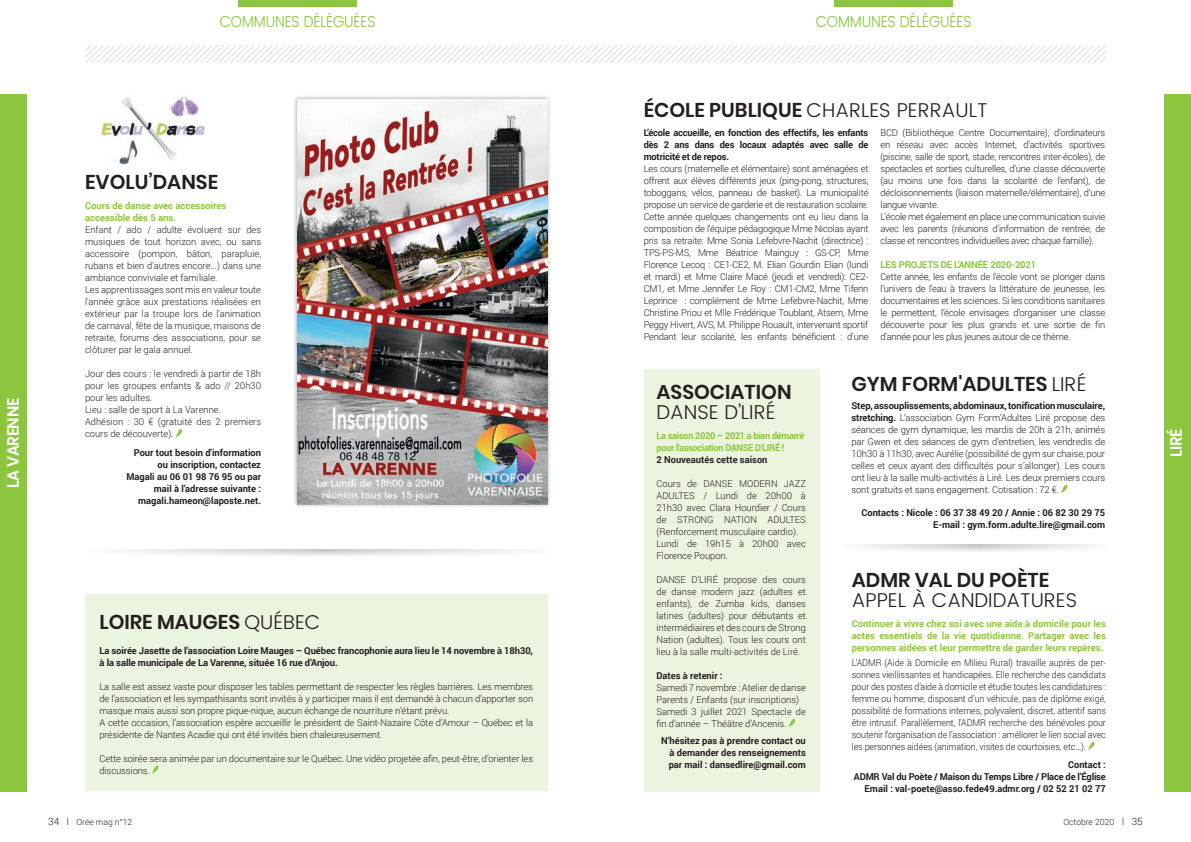
<style>
.page{position:relative;width:1191px;height:842px;background:#fff}
.page>*{position:absolute;margin:0;border:0;box-sizing:border-box;transform-origin:0 0}
.t1{font:600 20px "Poppins";color:#231f20}
.t2{font:300 20px "Poppins";color:#231f20}
.t3{font:600 16.3px "Poppins";letter-spacing:-.02em;color:#fff;scale:.96 1}
.t4{font:300 16px "Poppins";letter-spacing:-.01em;color:#8bc63e;scale:.9 1}
.t5{font:300 9.5px/12px "Roboto";letter-spacing:-.01em;color:#231f20}
.t6{font:700 9.5px/12px "Roboto";color:#231f20;text-align:right}
.t7{font:300 9.5px/12px "Roboto";letter-spacing:-.01em;color:#231f20;text-align:justify;scale:.94 1}
.t8{font:700 9.5px/12px "Roboto";color:#8bc63e}
.t9{font:700 9.5px/12px "Roboto";letter-spacing:-.03em;color:#8bc63e;scale:.96 1}
.t10{font:700 9.5px "Roboto";letter-spacing:-.02em;color:#8bc63e}
.t11{font:300 8.5px "Roboto";color:#231f20}
.s1{font-weight:300}
.s2{font-weight:600}
.s3{font-weight:700}
.s4{font-size:10px}
</style>
<div class="page">
<div style="left:238px;top:0;width:119px;height:7px;background:#8bc63e"></div>
<div style="left:834px;top:0;width:118px;height:7px;background:#8bc63e"></div>
<svg style="left:86px;top:45px;width:1019px;height:17px"></svg>
<div style="left:1164px;top:94px;width:27px;height:698px;background:#8bc63e"></div>
<div style="left:0;top:94px;width:26px;height:698px;background:#8bc63e"></div>
<svg style="left:176px;top:429px;width:7px;height:8px"></svg>
<svg style="left:1088px;top:741px;width:7px;height:9px"></svg>
<img style="left:101px;top:97px;width:104px;height:68px">
<div style="left:85px;top:594px;width:462px;height:197px;background:#ebf4de"></div>
<div style="left:643px;top:369px;width:176px;height:423px;background:#ebf4de"></div>
<svg style="left:152px;top:765px;width:7px;height:9px"></svg>
<svg style="left:1061px;top:484px;width:7px;height:9px"></svg>
<div style="left:293px;top:95px;width:259px;height:413px;background:#231f20;opacity:.4"></div>
<img style="left:297px;top:99px;width:250px;height:405px">
<svg style="left:126px;top:549px;width:397px;height:7px"></svg>
<svg style="left:863px;top:545px;width:229px;height:6px"></svg>
<svg style="left:789px;top:719px;width:6px;height:8px"></svg>
<h2 class="t3" style="left:4px;top:488px;width:95px;rotate:-90deg">LA VARENNE</h2>
<h3 class="t4" style="left:220px;top:10px;width:174px">COMMUNES DÉLÉGUÉES</h3>
<h3 class="t4" style="left:816px;top:10px;width:174px">COMMUNES DÉLÉGUÉES</h3>
<h1 class="t1" style="left:85px;top:170px;width:135px">EVOLU’DANSE</h1>
<p class="t8" style="left:85px;top:200px;width:143px">Cours de danse avec accessoires accessible dès 5 ans.</p>
<p class="t5" style="left:85px;top:224px;width:178px">Enfant / ado / adulte évoluent sur des musiques de tout horizon avec, ou sans accessoire (pompon, bâton, parapluie, rubans et bien d'autres encore...) dans une ambiance conviviale et familiale.<br>Les apprentissages sont mis en valeur toute l'année grâce aux prestations réalisées en extérieur par la troupe lors de l'animation de carnaval, fête de la musique, maisons de retraite, forums des associations, pour se clôturer par le gala annuel.</p>
<p class="t5" style="left:85px;top:368px;width:177px">Jour des cours : le vendredi à partir de 18h pour les groupes enfants &amp; ado // 20h30 pour les adultes.<br>Lieu : salle de sport à La Varenne.<br>Adhésion : 30 € (gratuité des 2 premiers cours de découverte).</p>
<p class="t6" style="left:126px;top:446px;width:136px">Pour tout besoin d'information ou inscription, contactez<br>Magali au 06 01 98 76 95 ou par mail à l'adresse suivante : magali.hameon@laposte.net.</p>
<h1 class="t1" style="left:99px;top:610px;width:222px">LOIRE MAUGES <span class="s1">QUÉBEC</span></h1>
<p class="t6" style="left:99px;top:644px;width:435px;text-align:left">La soirée Jasette de l’association Loire Mauges – Québec francophonie aura lieu le 14 novembre à 18h30, à la salle municipale de La Varenne, située 16 rue d’Anjou.</p>
<p class="t5" style="left:99px;top:680px;width:435px">La salle est assez vaste pour disposer les tables permettant de respecter les règles barrières. Les membres de l’association et les sympathisants sont invités à y participer mais il est demandé à chacun d’apporter son masque mais aussi son propre pique-nique, aucun échange de nourriture n’étant prévu.<br>A cette occasion, l’association espère accueillir le président de Saint-Nazaire Côte d’Amour – Québec et la présidente de Nantes Acadie qui ont été invités bien chaleureusement.</p>
<p class="t5" style="left:99px;top:752px;width:435px">Cette soirée sera animée par un documentaire sur le Québec. Une vidéo projetée afin, peut-être, d’orienter les discussions.</p>
<h1 class="t2" style="left:643px;top:95px;width:345px"><span class="s2">ÉCOLE PUBLIQUE</span> CHARLES PERRAULT</h1>
<p class="t6" style="left:643px;top:126px;width:226px;text-align:justify">L’école accueille, en fonction des effectifs, les enfants dès 2 ans dans des locaux adaptés avec salle de motricité et de repos.</p>
<p class="t5" style="left:643px;top:162px;width:226px;text-align:justify">Les cours (maternelle et élémentaire) sont aménagées et offrent aux élèves différents jeux (ping-pong, structures, toboggans, vélos, panneau de basket). La municipalité propose un service de garderie et de restauration scolaire.<br>Cette année quelques changements ont eu lieu dans la composition de l’équipe pédagogique Mme Nicolas ayant pris sa retraite: Mme Sonia Lefebvre-Nachit (directrice) :<br>TPS-PS-MS, Mme Béatrice Mainguy : GS-CP, Mme Florence Lecoq : CE1-CE2, M. Elian Gourdin Elian (lundi et mardi) et Mme Claire Macé (jeudi et vendredi): CE2- CM1, et Mme Jennifer Le Roy : CM1-CM2, Mme Tifenn Leprince : complément de Mme Lefebvre-Nachit, Mme Christine Priou et Mlle Frédérique Toublant, Atsem, Mme Peggy Hivert, AVS, M. Philippe Rouault, intervenant sportif Pendant leur scolarité, les enfants bénéficient : d’une</p>
<p class="t5" style="left:880px;top:126px;width:226px">BCD (Bibliothèque Centre Documentaire), d’ordinateurs en réseau avec accès Internet, d’activités sportives (piscine, salle de sport, stade, rencontres inter-écoles), de spectacles et sorties culturelles, d’une classe découverte (au moins une fois dans la scolarité de l’enfant), de décloisonnements (liaison maternelle/élémentaire), d’une langue vivante.<br>L’école met également en place une communication suivie avec les parents (réunions d’information de rentrée, de classe et rencontres individuelles avec chaque famille).</p>
<p class="t10" style="left:880px;top:258px;width:157px">LES PROJETS DE L’ANNÉE 2020-2021</p>
<p class="t5" style="left:880px;top:270px;width:226px;text-align:justify">Cette année, les enfants de l’école vont se plonger dans l’univers de l’eau à travers la littérature de jeunesse, les documentaires et les sciences. Si les conditions sanitaires le permettent, l’école envisages d’organiser une classe découverte pour les plus grands et une sortie de fin d’année pour les plus jeunes autour de ce thème.</p>
<h1 class="t1" style="left:656px;top:381px;width:136px">ASSOCIATION</h1>
<h1 class="t2" style="left:656px;top:398px;width:120px">DANSE D’LIRÉ</h1>
<p class="t9" style="left:656px;top:429px;width:155px">La saison 2020 – 2021 a bien démarré pour l'association DANSE D'LIRÉ !</p>
<p class="t6" style="left:656px;top:453px;width:112px">2 Nouveautés cette saison</p>
<p class="t5" style="left:656px;top:477px;width:151px">Cours de DANSE MODERN JAZZ<br>ADULTES / Lundi de 20h00 à<br>21h30 avec Clara Hourdier / Cours de STRONG NATION ADULTES (Renforcement musculaire cardio).<br>Lundi de 19h15 à 20h00 avec<br>Florence Poupon.</p>
<p class="t5" style="left:656px;top:573px;width:151px;text-align:justify">DANSE D’LIRÉ propose des cours de danse modern jazz (adultes et enfants), de Zumba kids, danses latines (adultes) pour débutants et intermédiaires et des cours de Strong Nation (adultes). Tous les cours ont lieu à la salle multi-activités de Liré.</p>
<p class="t6" style="left:656px;top:669px;width:68px">Dates à retenir :</p>
<p class="t5" style="left:656px;top:681px;width:151px">Samedi 7 novembre : Atelier de danse Parents / Enfants (sur inscriptions)<br>Samedi 3 juillet 2021 Spectacle de fin d’année – Théâtre d’Ancenis.</p>
<p class="t6" style="left:668px;top:734px;width:139px;text-align:justify;text-indent:-8px">N’hésitez pas à prendre contact ou à demander des renseignements par mail : dansedlire@gmail.com</p>
<h1 class="t1" style="left:851px;top:373px;width:236px">GYM FORM'ADULTES <span class="s1">LIRÉ</span></h1>
<p class="t5" style="left:851px;top:399px;width:255px;text-align:justify"><span class="s3">Step, assouplissements, abdominaux, tonification musculaire, stretching.</span> L’association Gym Form’Adultes Liré propose des séances de gym dynamique, les mardis de 20h à 21h, animés par Gwen et des séances de gym d’entretien, les vendredis de 10h30 à 11h30, avec Aurélie (possibilité de gym sur chaise, pour celles et ceux ayant des difficultés pour s’allonger). Les cours ont lieu à la salle multi-activités à Liré. Les deux premiers cours sont gratuits et sans engagement. Cotisation : 72 €.</p>
<p class="t6" style="left:861px;top:506px;width:245px">Contacts : Nicole : 06 37 38 49 20 / Annie : 06 82 30 29 75<br>E-mail : gym.form.adulte.lire@gmail.com</p>
<h1 class="t1" style="left:851px;top:568px;width:199px">ADMR VAL DU POÈTE</h1>
<h1 class="t2" style="left:851px;top:586px;width:227px">APPEL À CANDIDATURES</h1>
<p class="t8" style="left:851px;top:617px;width:256px;text-align:justify">Continuer à vivre chez soi avec une aide à domicile pour les actes essentiels de la vie quotidienne. Partager avec les personnes aidées et leur permettre de garder leurs repères.</p>
<p class="t7" style="left:851px;top:656px;width:272px">L’ADMR (Aide à Domicile en Milieu Rural) travaille auprès de per&shy;sonnes vieillissantes et handicapées. Elle recherche des candidats pour des postes d’aide à domicile et étudie toutes les candidatures : femme ou homme, disposant d’un véhicule, pas de diplôme exigé, possibilité de formations internes, polyvalent, discret, attentif sans être intrusif. Parallèlement, l’ADMR recherche des bénévoles pour soutenir l’organisation de l’association : améliorer le lien social avec les personnes aidées (animation, visites de courtoisies, etc…).</p>
<p class="t6" style="left:854px;top:758px;width:253px">Contact :<br>ADMR Val du Poète / Maison du Temps Libre / Place de l’Église<br>Email : val-poete@asso.fede49.admr.org / 02 52 21 02 77</p>
<p class="t11" style="left:48px;top:816px;width:85px"><span class="s4">34 I</span> Orée mag n°12</p>
<p class="t11" style="left:1063px;top:816px;width:81px">Octobre 2020 <span class="s4">I 35</span></p>
<h2 class="t3" style="left:1166px;top:457px;width:31px;rotate:-90deg">LIRÉ</h2>
</div>
